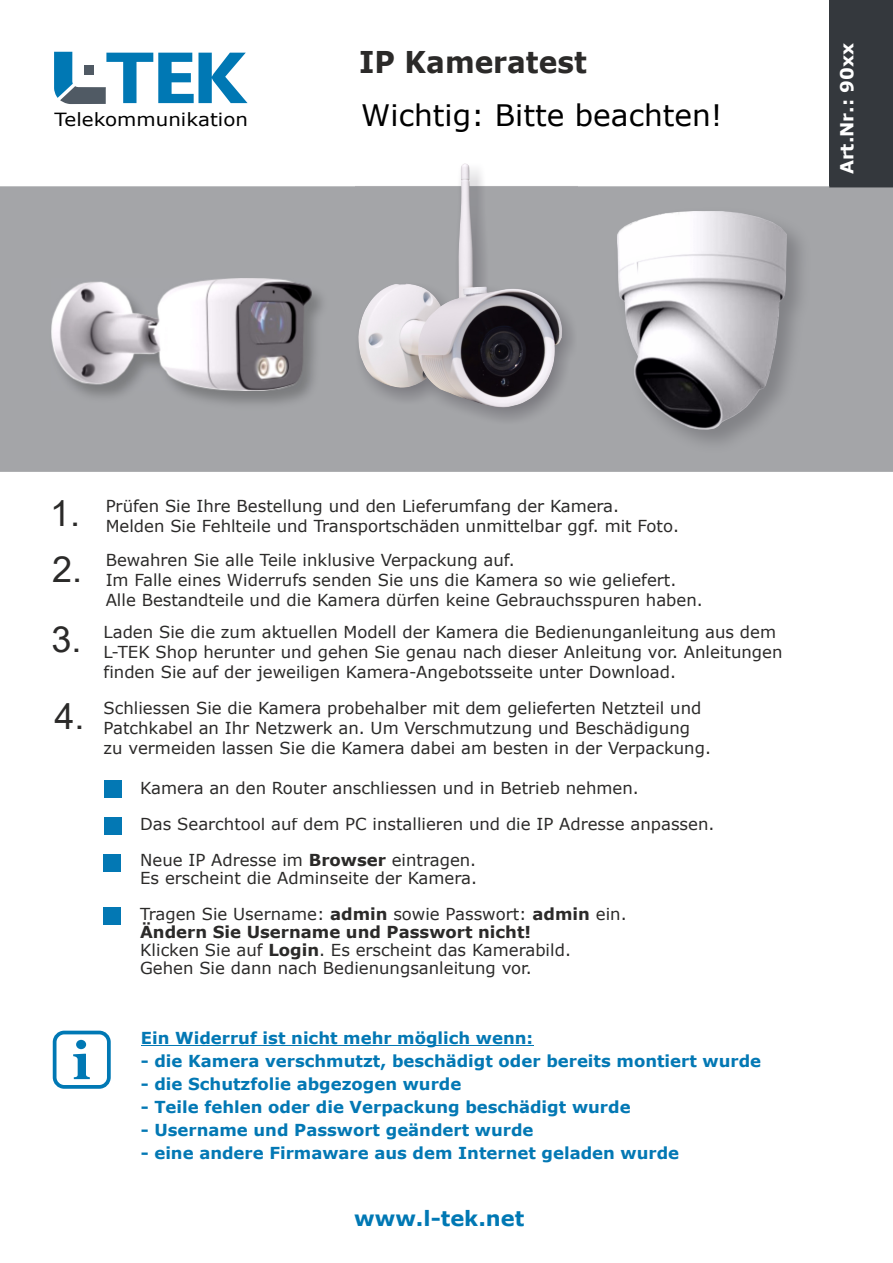
<style>
.page{position:relative;width:893px;height:1263px;background:#fff}
.page>*{position:absolute;margin:0;border:0;box-sizing:border-box;transform-origin:0 0}
.t1{font:700 72px "Ebrima";color:#0078b4;scale:1.17 1}
.t2{font:700 51.9px "Georgia";color:#0078b4}
.t3{font:36px "Arial";color:#2b2a29}
.t4{font:700 30px "Verdana";color:#2b2a29;scale:.93 1}
.t5{font:29.55px "Verdana";color:#000}
.t6{font:700 21px "Verdana";color:#0078b4}
.t7{font:18.15px "Verdana";color:#000;scale:1.09 1}
.t8{font:700 18px "Verdana";color:#fff}
.t9{font:16.5px/20.1px "Verdana";color:#2b2a29}
.t10{font:700 16.5px "Verdana";color:#0378b4}
.s1{font-weight:700}
</style>
<div class="page">
<div style="left:829px;top:0;width:64px;height:187px;background:#34383d"></div>
<svg style="left:54px;top:52px;width:52px;height:52px"></svg>
<div style="left:104px;top:780px;width:17px;height:17px;background:#0378b4"></div>
<div style="left:104px;top:817px;width:17px;height:17px;background:#0378b4"></div>
<div style="left:103px;top:855px;width:17px;height:17px;background:#0378b4"></div>
<div style="left:0;top:186px;width:893px;height:286px;background:#a4a5a8"></div>
<img style="left:355px;top:186px;width:222px;height:239px">
<img style="left:358px;top:283px;width:60px;height:105px">
<img style="left:418px;top:163px;width:144px;height:244px">
<img style="left:42px;top:272px;width:294px;height:146px">
<img style="left:51px;top:279px;width:261px;height:112px">
<img style="left:602px;top:196px;width:221px;height:270px">
<img style="left:617px;top:211px;width:170px;height:219px">
<svg style="left:619px;top:214px;width:60px;height:47px"></svg>
<hr style="left:141px;top:1045px;width:392px;height:1px;background:#0378b4">
<div style="left:53px;top:1031px;width:58px;height:58px;border:4px solid #0078b4;border-radius:10px"></div>
<div style="left:104px;top:907px;width:17px;height:17px;background:#0378b4"></div>
<h1 class="t1" style="left:105px;top:21px;width:122px">TEK</h1>
<p class="t7" style="left:55px;top:107px;width:179px">Telekommunikation</p>
<h3 class="t4" style="left:359px;top:41px;width:246px">IP Kameratest</h3>
<h3 class="t5" style="left:361px;top:95px;width:363px">Wichtig: Bitte beachten!</h3>
<p class="t8" style="left:834px;top:174px;width:133px;rotate:-90deg">Art.Nr.: 90xx</p>
<h3 class="t3" style="left:50px;top:488px;width:32px">1.</h3>
<p class="t9" style="left:106px;top:496px;width:575px">Prüfen Sie Ihre Bestellung und den Lieferumfang der Kamera.<br>Melden Sie Fehlteile und Transportschäden unmittelbar ggf. mit Foto.</p>
<h3 class="t3" style="left:52px;top:545px;width:32px">2.</h3>
<p class="t9" style="left:106px;top:550px;width:599px">Bewahren Sie alle Teile inklusive Verpackung auf.<br>Im Falle eines Widerrufs senden Sie uns die Kamera so wie geliefert.<br>Alle Bestandteile und die Kamera dürfen keine Gebrauchsspuren haben.</p>
<h3 class="t3" style="left:52px;top:615px;width:32px">3.</h3>
<p class="t9" style="left:104px;top:622px;width:680px">Laden Sie die zum aktuellen Modell der Kamera die Bedienunganleitung aus dem<br>L-TEK Shop herunter und gehen Sie genau nach dieser Anleitung vor. Anleitungen finden Sie auf der jeweiligen Kamera-Angebotsseite unter Download.</p>
<h3 class="t3" style="left:54px;top:692px;width:32px">4.</h3>
<p class="t9" style="left:104px;top:698px;width:609px">Schliessen Sie die Kamera probehalber mit dem gelieferten Netzteil und<br>Patchkabel an Ihr Netzwerk an. Um Verschmutzung und Beschädigung zu vermeiden lassen Sie die Kamera dabei am besten in der Verpackung.</p>
<p class="t9" style="left:140px;top:770px;width:576px;line-height:36.2px">Kamera an den Router anschliessen und in Betrieb nehmen.<br>Das Searchtool auf dem PC installieren und die IP Adresse anpassen.<br>Neue IP Adresse im <span class="s1">Browser</span> eintragen.</p>
<p class="t9" style="left:140px;top:860px;width:488px;line-height:36.2px">Es erscheint die Adminseite der Kamera.<br>Tragen Sie Username: <span class="s1">admin</span> sowie Passwort: <span class="s1">admin</span> ein.</p>
<p class="t9" style="left:140px;top:923px;width:432px;line-height:18px"><span class="s1">Ändern Sie Username und Passwort nicht!<br></span>Klicken Sie auf <span class="s1">Login</span>. Es erscheint das Kamerabild.<br>Gehen Sie dann nach Bedienungsanleitung vor.</p>
<h2 class="t2" style="left:72px;top:1028px;width:20px">i</h2>
<p class="t10" style="left:141px;top:1026px;width:394px">Ein Widerruf ist nicht mehr möglich wenn:</p>
<p class="t10" style="left:141px;top:1049px;width:622px">- die Kamera verschmutzt, beschädigt oder bereits montiert wurde</p>
<p class="t10" style="left:141px;top:1072px;width:322px">- die Schutzfolie abgezogen wurde</p>
<p class="t10" style="left:141px;top:1095px;width:491px">- Teile fehlen oder die Verpackung beschädigt wurde</p>
<p class="t10" style="left:141px;top:1118px;width:394px">- Username und Passwort geändert wurde</p>
<p class="t10" style="left:141px;top:1141px;width:540px">- eine andere Firmaware aus dem Internet geladen wurde</p>
<p class="t6" style="left:354px;top:1203px;width:172px">www.l-tek.net</p>
</div>
